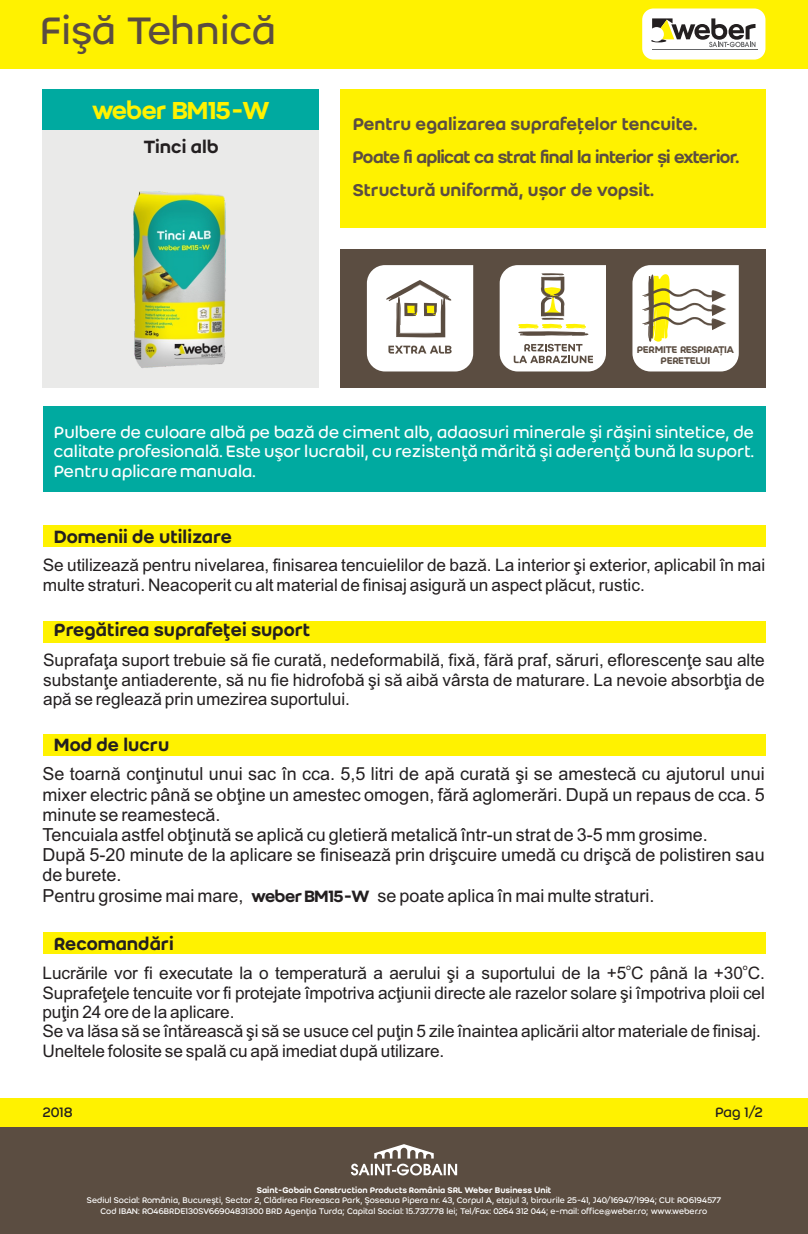
<style>
.page{position:relative;width:808px;height:1234px;background:#fff}
.page>*{position:absolute;margin:0;border:0;box-sizing:border-box;transform-origin:0 0}
.t1{font:42px "Weber";color:#5b4d41}
.t2{font:27px "Weber Name";color:#fff200}
.t3{font:500 19.5px "Weber";color:#231f20}
.t4{font:500 18.75px "Weber";color:#5b4d41}
.t5{font:18.75px "Weber Name";color:#5b4d41}
.t6{font:18px/20.2px "Arial";color:#231f20}
.t7{font:18px/19.5px "Weber";color:#fff;text-align:justify}
.t8{font:17.25px/19.5px "Arial";letter-spacing:-.005em;color:#231f20}
.t9{font:15px "Weber";color:#231f20}
.t10{font:500 10.65px/11.6px "Weber";letter-spacing:-.04em;color:#5b4d41;text-align:center}
.t11{font:9px/10.8px "Weber";color:#fff;text-align:center}
.t12{font:500 9px "Weber";color:#fff}
.t13{font:8.7px "Weber";color:#231f20}
.s1{font-family:"Weber Name"}
</style>
<div class="page">
<div style="left:43px;top:406px;width:722px;height:85px;background:#00aaa0"></div>
<div style="left:43px;top:525px;width:722px;height:21px;background:#fff200"></div>
<div style="left:43px;top:620px;width:722px;height:22px;background:#fff200"></div>
<div style="left:43px;top:733px;width:722px;height:22px;background:#fff200"></div>
<div style="left:43px;top:931px;width:722px;height:22px;background:#fff200"></div>
<div style="left:0;top:0;width:808px;height:68px;background:#fff200"></div>
<div style="left:642px;top:9px;width:123px;height:51px;background:#fff;border-radius:11px"></div>
<hr style="left:652px;top:49px;width:105px;height:1px;background:#646567">
<svg style="left:651px;top:18px;width:104px;height:29px"></svg>
<div style="left:0;top:1097px;width:808px;height:30px;background:#fff200"></div>
<div style="left:0;top:1127px;width:808px;height:106px;background:#5b4d41"></div>
<svg style="left:351px;top:1144px;width:106px;height:31px"></svg>
<div style="left:43px;top:90px;width:276px;height:297px;background:#eaeae9"></div>
<div style="left:43px;top:90px;width:276px;height:40px;background:#00aaa0"></div>
<img style="left:133px;top:191px;width:93px;height:177px">
<div style="left:340px;top:249px;width:425px;height:138px;background:#5b4d41"></div>
<div style="left:340px;top:90px;width:425px;height:138px;background:#fff200"></div>
<svg style="left:500px;top:265px;width:106px;height:106px;background:#e9e6dc"></svg>
<svg style="left:632px;top:265px;width:107px;height:106px;background:#ebe9d5"></svg>
<svg style="left:367px;top:265px;width:106px;height:106px;background:#eae8e4"></svg>
<h1 class="t1" style="left:40px;top:12px;width:238px">Fişă Tehnică</h1>
<h2 class="t2" style="left:172px;top:99px;width:99px">BM15-W</h2>
<p class="t3" style="left:143px;top:138px;width:77px">Tinci alb</p>
<p class="t4" style="left:353px;top:116px;width:346px">Pentru egalizarea suprafețelor tencuite.</p>
<p class="t5" style="left:353px;top:149px;width:388px">Poate fi aplicat ca strat final la interior și exterior.</p>
<p class="t4" style="left:353px;top:182px;width:303px">Structură uniformă, ușor de vopsit.</p>
<p class="t10" style="left:637px;top:344px;width:99px">PERMITE RESPIRAȚIA<br>PERETELUI</p>
<p class="t7" style="left:54px;top:423px;width:702px">Pulbere de culoare albă pe bază de ciment alb, adaosuri minerale şi răşini sintetice, de calitate profesională. Este uşor lucrabil, cu rezistenţă mărită şi aderenţă bună la suport.<br>Pentru aplicare manuala.</p>
<p class="t3" style="left:54px;top:528px;width:180px">Domenii de utilizare</p>
<p class="t8" style="left:43px;top:557px;width:724px">Se utilizează pentru nivelarea, finisarea tencuielilor de bază. La interior şi exterior, aplicabil în mai multe straturi. Neacoperit cu alt material de finisaj asigură un aspect plăcut, rustic.</p>
<p class="t3" style="left:54px;top:621px;width:258px">Pregătirea suprafeţei suport</p>
<p class="t8" style="left:43px;top:652px;width:723px;text-align:justify">Suprafaţa suport trebuie să fie curată, nedeformabilă, fixă, fără praf, săruri, eflorescenţe sau alte substanţe antiaderente, să nu fie hidrofobă şi să aibă vârsta de maturare. La nevoie absorbţia de apă se reglează prin umezirea suportului.</p>
<p class="t3" style="left:54px;top:736px;width:117px">Mod de lucru</p>
<p class="t6" style="left:43px;top:765px;width:724px">Se toarnă conţinutul unui sac în cca. 5,5 litri de apă curată şi se amestecă cu ajutorul unui mixer electric până se obţine un amestec omogen, fără aglomerări. După un repaus de cca. 5 minute se reamestecă.<br>Tencuiala astfel obţinută se aplică cu gletieră metalică într-un strat de 3-5 mm grosime.<br>După 5-20 minute de la aplicare se finisează prin drişcuire umedă cu drişcă de polistiren sau de burete.<br>Pentru grosime mai mare, <span class="s1">weber BM15-W</span> se poate aplica în mai multe straturi.</p>
<p class="t3" style="left:54px;top:935px;width:122px">Recomandări</p>
<p class="t13" style="left:626px;top:963px;width:6px">o</p>
<p class="t13" style="left:743px;top:963px;width:6px">o</p>
<p class="t8" style="left:42px;top:964px;width:724px">Lucrările vor fi executate la o temperatură a aerului şi a suportului de la +5 C până la +30 C.<br>Suprafeţele tencuite vor fi protejate împotriva acţiunii directe ale razelor solare şi împotriva ploii cel puţin 24 ore de la aplicare.<br>Se va lăsa să se întărească şi să se usuce cel puţin 5 zile înaintea aplicării altor materiale de finisaj.<br>Uneltele folosite se spală cu apă imediat după utilizare.</p>
<p class="t9" style="left:43px;top:1105px;width:32px">2018</p>
<p class="t9" style="left:715px;top:1105px;width:49px">Pag 1/2</p>
<p class="t12" style="left:257px;top:1185px;width:296px">Saint-Gobain Construction Products România SRL Weber Business Unit</p>
<p class="t11" style="left:87px;top:1195px;width:636px">Sediul Social: România, Bucureşti, Sector 2, Clădirea Floreasca Park, Şoseaua Pipera nr. 43, Corpul A, etajul 3, birourile 25-41, J40/16947/1994; CUI: RO6194577<br>Cod IBAN: RO46BRDE130SV66904831300 BRD Agenţia Turda; Capital Social: 15.737.778 lei; Tel/Fax: 0264 312 044; e-mail: office@weber.ro; www.weber.ro</p>
</div>
